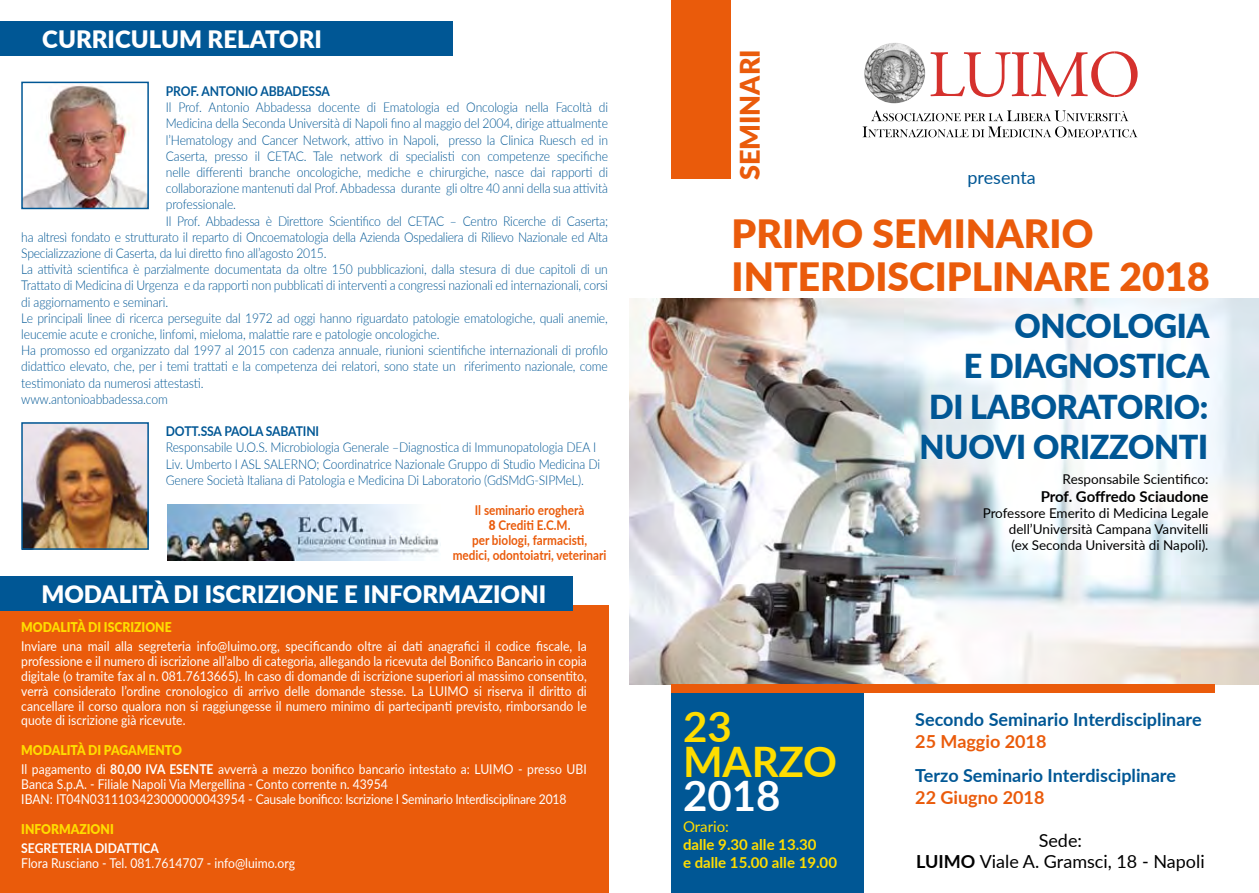
<style>
.page{position:relative;width:1259px;height:893px;background:#fff}
.page>*{position:absolute;margin:0;border:0;box-sizing:border-box;transform-origin:0 0}
.t1{font:700 42px/34.3px "Lato";letter-spacing:-.005em;color:#fd0}
.t2{font:700 42px "Lato";color:#fff}
.t3{font:900 39px "Lato";color:#ea5b0b}
.t4{font:900 33px/40.5px "Lato";letter-spacing:-.01em;color:#005795;text-align:right}
.t5{font:900 27px "Lato";color:#ea5b0b}
.t6{font:900 24px "Lato";color:#fff}
.t7{font:700 18px "Lato";color:#005795}
.t8{font:18px/21.6px "Lato";color:#000;text-align:center}
.t9{font:700 18px "Lato";color:#ea5b0b}
.t10{font:18px "Lato";color:#005795}
.t11{font:700 15px/18px "Lato";color:#fd0}
.t12{font:700 15px "Lato";color:#000}
.t13{font:15px "Lato";color:#fd0}
.t14{font:300 13.5px/16.2px "Lato";letter-spacing:-.01em;color:#005795;scale:.9 1}
.t15{font:13.5px/14.9px "Lato";color:#fff;scale:.9 1}
.t16{font:13.5px/16.2px "Lato";color:#000;text-align:justify}
.t17{font:700 13.5px/14.9px "Lato";color:#ea5b0b;text-align:center;scale:.87 1}
.t18{font:900 13.5px "Lato";color:#fd0;scale:.9 1}
.t19{font:700 13.5px "Lato";letter-spacing:-.01em;color:#005795;scale:.9 1}
.t20{font:700 13.5px "Lato";color:#fff;scale:.9 1}
.s1{font-weight:900}
.s2{font-weight:900;color:#fd0}
.s3{font-weight:700}
</style>
<div class="page">
<img style="left:629px;top:299px;width:630px;height:385px">
<div style="left:671px;top:0;width:59px;height:179px;background:#ea5b0b"></div>
<div style="left:671px;top:684px;width:192px;height:209px;background:#005795"></div>
<svg style="left:930px;top:51px;width:207px;height:46px"></svg>
<img style="left:864px;top:43px;width:61px;height:60px">
<svg style="left:862px;top:110px;width:275px;height:27px"></svg>
<div style="left:718px;top:202px;width:505px;height:104px;background:#fff"></div>
<div style="left:671px;top:684px;width:543px;height:8px;background:#ea5b0b"></div>
<div style="left:906px;top:298px;width:317px;height:176px;background:#fff;opacity:.75"></div>
<div style="left:0;top:21px;width:453px;height:34px;background:#005795"></div>
<div style="left:0;top:605px;width:608px;height:288px;background:#ea5b0b"></div>
<div style="left:0;top:576px;width:573px;height:34px;background:#005795"></div>
<img style="left:24px;top:425px;width:122px;height:122px">
<div style="left:21px;top:422px;width:128px;height:128px;border:2px solid #005795"></div>
<img style="left:24px;top:85px;width:122px;height:121px">
<div style="left:21px;top:82px;width:128px;height:127px;border:2px solid #005795"></div>
<img style="left:168px;top:504px;width:271px;height:56px">
<h3 class="t6" style="left:42px;top:21px;width:281px">CURRICULUM RELATO RI</h3>
<p class="t19" style="left:166px;top:81px;width:184px">PROF. ANTONIO ABBADESSA</p>
<p class="t14" style="left:166px;top:99px;width:493px">Il Prof. Antonio Abbadessa docente di Ematologia ed Oncologia nella Facoltà di</p>
<p class="t14" style="left:166px;top:115px;width:493px">Medicina della Seconda Università di Napoli fino al maggio del 2004, dirige attualmente</p>
<p class="t14" style="left:166px;top:131px;width:493px">l’Hematology and Cancer Network, attivo in Napoli, presso la Clinica Ruesch ed in</p>
<p class="t14" style="left:166px;top:147px;width:493px">Caserta, presso il CETAC. Tale network di specialisti con competenze specifiche</p>
<p class="t14" style="left:166px;top:163px;width:493px">nelle differenti branche oncologiche, mediche e chirurgiche, nasce dai rapporti di</p>
<p class="t14" style="left:166px;top:180px;width:493px">collaborazione mantenuti dal Prof. Abbadessa durante gli oltre 40 anni della sua attività</p>
<p class="t14" style="left:166px;top:196px;width:79px">professionale.</p>
<p class="t14" style="left:166px;top:212px;width:493px">Il Prof. Abbadessa è Direttore Scientifico del CETAC – Centro Ricerche di Caserta;</p>
<p class="t14" style="left:21px;top:228px;width:653px">ha altresì fondato e strutturato il reparto di Oncoematologia della Azienda Ospedaliera di Rilievo Nazionale ed Alta</p>
<p class="t14" style="left:21px;top:244px;width:341px">Specializzazione di Caserta, da lui diretto fino all’agosto 2015.</p>
<p class="t14" style="left:21px;top:261px;width:653px">La attività scientifica è parzialmente documentata da oltre 150 pubblicazioni, dalla stesura di due capitoli di un</p>
<p class="t14" style="left:21px;top:277px;width:653px">Trattato di Medicina di Urgenza e da rapporti non pubblicati di interventi a congressi nazionali ed internazionali, corsi</p>
<p class="t14" style="left:21px;top:293px;width:165px">di aggiornamento e seminari.</p>
<p class="t14" style="left:21px;top:309px;width:653px">Le principali linee di ricerca perseguite dal 1972 ad oggi hanno riguardato patologie ematologiche, quali anemie,</p>
<p class="t14" style="left:21px;top:325px;width:466px">leucemie acute e croniche, linfomi, mieloma, malattie rare e patologie oncologiche.</p>
<p class="t14" style="left:21px;top:342px;width:653px">Ha promosso ed organizzato dal 1997 al 2015 con cadenza annuale, riunioni scientifiche internazionali di profilo</p>
<p class="t14" style="left:21px;top:358px;width:653px">didattico elevato, che, per i temi trattati e la competenza dei relatori, sono state un riferimento nazionale, come</p>
<p class="t14" style="left:21px;top:374px;width:204px">testimoniato da numerosi attestasti.</p>
<p class="t14" style="left:21px;top:390px;width:164px">www.antonioabbadessa.com</p>
<p class="t19" style="left:166px;top:421px;width:172px">DOTT.SSA PAOLA SABATINI</p>
<p class="t14" style="left:166px;top:439px;width:484px">Responsabile U.O.S. Microbiologia Generale –Diagnostica di Immunopatologia DEA I<br>Liv. Umberto I ASL SALERNO; Coordinatrice Nazionale Gruppo di Studio Medicina Di<br>Genere Società Italiana di Patologia e Medicina Di Laboratorio (GdSMdG-SIPMeL).</p>
<p class="t17" style="left:453px;top:502px;width:178px">Il seminario erogherà<br><span class="s1">8</span> Crediti E.C.M.<br>per biologi, farmacisti, medici, odontoiatri, veterinari</p>
<h3 class="t6" style="left:41px;top:576px;width:506px">MODALITÀ DI ISCRIZIONE E INFORMAZIONI</h3>
<p class="t18" style="left:21px;top:617px;width:120px">MODALITÀ DI ISCRIZI</p>
<p class="t18" style="left:145px;top:617px;width:21px">ONE</p>
<p class="t15" style="left:21px;top:638px;width:630px;text-align:justify">Inviare una mail alla segreteria info@luimo.org, specificando oltre ai dati anagrafici il codice fiscale, la professione e il numero di iscrizione all’albo di categoria, allegando la ricevuta del Bonifico Bancario in copia digitale (o tramite fax al n. 081.7613665). In caso di domande di iscrizione superiori al massimo consentito, verrà considerato l’ordine cronologico di arrivo delle domande stesse. La LUIMO si riserva il diritto di cancellare il corso qualora non si raggiungesse il numero minimo di partecipanti previsto, rimborsando le quote di iscrizione già ricevute.</p>
<p class="t18" style="left:21px;top:740px;width:103px">MODALITÀ DI PAGAMEN</p>
<p class="t15" style="left:21px;top:740px;width:630px;line-height:19px;text-indent:143px"><span class="s2">TO<br></span>Il pagamento di <span class="s3">80,00 IVA ESENTE</span> avverrà a mezzo bonifico bancario intestato a: LUIMO - presso UBI</p>
<p class="t15" style="left:21px;top:776px;width:607px">Banca S.p.A. - Filiale Napoli Via Mergellina - Conto corrente n. 43954<br>IBAN: IT04N0311103423000000043954 - Causale bonifico: Iscrizione I Seminario Interdisciplinare 2018</p>
<p class="t18" style="left:21px;top:818px;width:104px">INFORMAZIONI</p>
<p class="t20" style="left:21px;top:838px;width:34px">Segreteria</p>
<p class="t20" style="left:95px;top:838px;width:18px">Didatti</p>
<p class="t20" style="left:143px;top:838px;width:17px">ca</p>
<p class="t15" style="left:21px;top:855px;width:306px">Flora Rusciano - Tel. 081.7614707 - info@luimo.org</p>
<h3 class="t5" style="left:729px;top:180px;width:133px;rotate:-90deg">SEMINARI</h3>
<h3 class="t10" style="left:967px;top:165px;width:70px">presenta</h3>
<h2 class="t3" style="left:731px;top:204px;width:50px">PRIM</h2>
<h2 class="t3" style="left:831px;top:204px;width:87px">O SEMINARI</h2>
<h2 class="t3" style="left:1061px;top:204px;width:33px">O</h2>
<h2 class="t3" style="left:731px;top:248px;width:285px">INTERDISCIPLINARE</h2>
<h2 class="t3" style="left:1119px;top:248px;width:92px">2018</h2>
<h3 class="t4" style="left:919px;top:304px;width:291px">GIA<br>E DIAGNOSTICA<br>DI LABORATO RIO:<br>NUOVI ORIZZONTI</h3>
<h3 class="t4" style="left:1014px;top:304px;width:57px">ONCOLO</h3>
<h1 class="t1" style="left:683px;top:708px;width:155px">23<br>MARZO</h1>
<h1 class="t2" style="left:683px;top:765px;width:99px">2018</h1>
<p class="t13" style="left:683px;top:816px;width:47px">Orario:</p>
<p class="t11" style="left:683px;top:835px;width:155px">dalle 9.30 alle 13.30<br>e dalle 15.00 alle 19.00</p>
<p class="t16" style="left:1062px;top:470px;width:147px">Responsabile Scientifico:</p>
<p class="t12" style="left:1040px;top:485px;width:169px">Prof. Goffredo Sciaudone</p>
<p class="t16" style="left:1008px;top:504px;width:201px;text-indent:-26px">Professore Emerito di Medicina Legale dell’Università Campana Vanvitelli (ex Seconda Università di Napoli).</p>
<h3 class="t7" style="left:915px;top:706px;width:288px">Secondo Seminario Interdisciplinare</h3>
<h3 class="t9" style="left:915px;top:728px;width:133px">25 Maggio 2018</h3>
<h3 class="t7" style="left:915px;top:762px;width:262px">Terzo Seminario Interdisciplinare</h3>
<h3 class="t9" style="left:915px;top:784px;width:131px">22 Giugno 2018</h3>
<h3 class="t8" style="left:916px;top:829px;width:290px">Sede:<br><span class="s3">LUIMO</span> Viale A. Gramsci, 18 - Napoli</h3>
</div>
